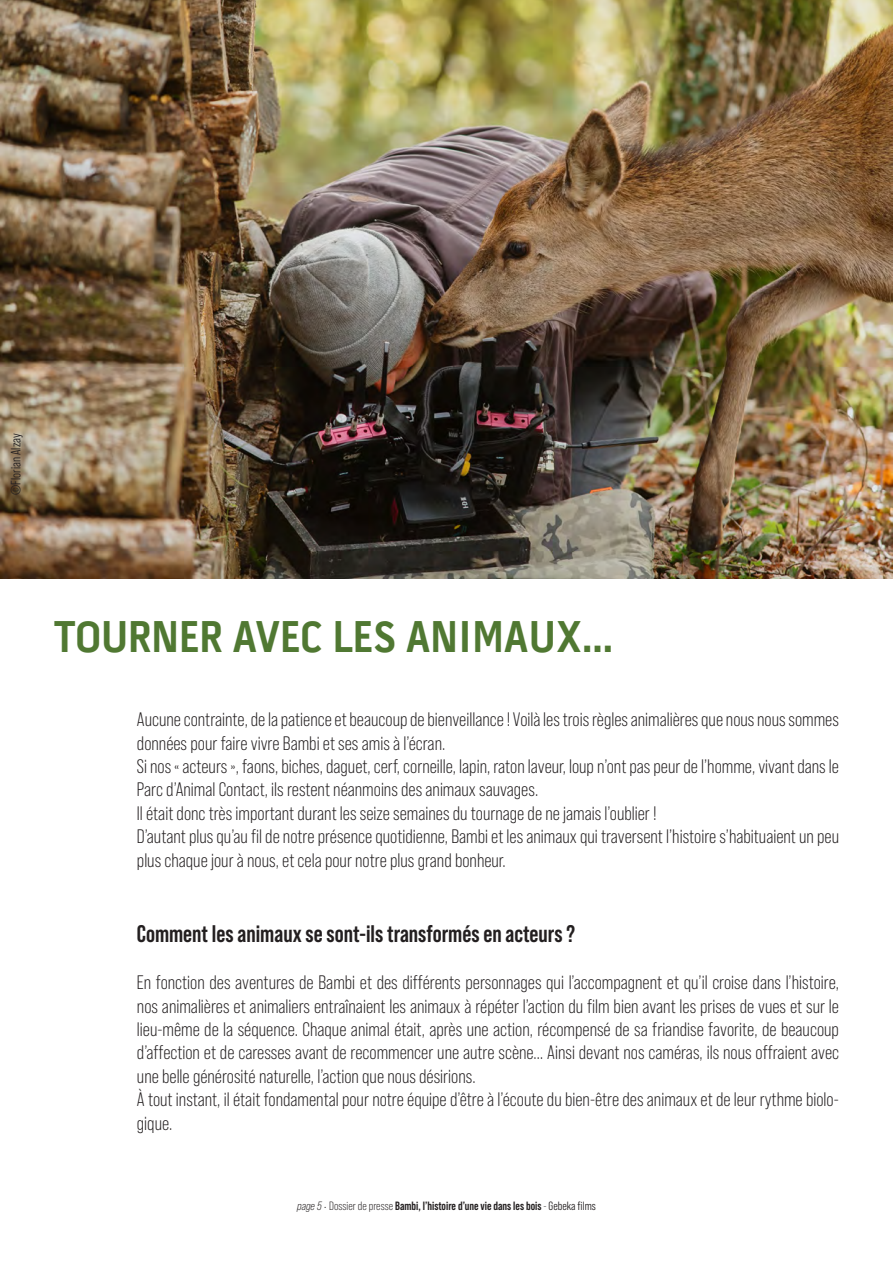
<style>
.page{position:relative;width:893px;height:1263px;background:#fff}
.page>*{position:absolute;margin:0;border:0;box-sizing:border-box;transform-origin:0 0}
.t1{font:700 45px "Pill Gothic 300 mg";color:#507832}
.t2{font:700 24px "Bebas Neue Pro";color:#231f20}
.t3{font:19.5px/23.4px "Bebas Neue Pro";color:#231f20}
.t4{font:13.5px "Bebas Neue Pro Middle";color:#231f20}
.t5{font:700 12px "Bebas Neue Pro";color:#231f20}
.s1{font-weight:400;font-style:italic}
.s2{font-weight:400}
.s3{font-family:"Bebas Neue Pro Middle";font-weight:400}
</style>
<div class="page">
<img style="left:0;top:0;width:893px;height:578px">
<p class="t4" style="left:8px;top:495px;width:63px;rotate:-90deg">©Florian Alzay</p>
<h1 class="t1" style="left:54px;top:609px;width:561px">TOURNER AVEC LES ANIMAUX...</h1>
<p class="t3" style="left:137px;top:708px;width:704px">Aucune contrainte, de la patience et beaucoup de bienveillance ! Voilà les trois règles animalières que nous nous sommes données pour faire vivre Bambi et ses amis à l’écran.<br>Si nos « acteurs », faons, biches, daguet, cerf, corneille, lapin, raton laveur, loup n’ont pas peur de l’homme, vivant dans le Parc d’Animal Contact, ils restent néanmoins des animaux sauvages.<br>Il était donc très important durant les seize semaines du tournage de ne jamais l’oublier !<br>D’autant plus qu’au fil de notre présence quotidienne, Bambi et les animaux qui traversent l’histoire s’habituaient un peu plus chaque jour à nous, et cela pour notre plus grand bonheur.</p>
<p class="t2" style="left:137px;top:920px;width:440px">Comment les animaux se sont-ils transformés en acteurs ?</p>
<p class="t3" style="left:137px;top:971px;width:704px">En fonction des aventures de Bambi et des différents personnages qui l’accompagnent et qu’il croise dans l’histoire, nos animalières et animaliers entraînaient les animaux à répéter l’action du film bien avant les prises de vues et sur le lieu-même de la séquence. Chaque animal était, après une action, récompensé de sa friandise favorite, de beaucoup d’affection et de caresses avant de recommencer une autre scène… Ainsi devant nos caméras, ils nous offraient avec une belle générosité naturelle, l’action que nous désirions.<br>À tout instant, il était fondamental pour notre équipe d’être à l’écoute du bien-être des animaux et de leur rythme biolo&shy;gique.</p>
<p class="t5" style="left:297px;top:1199px;width:300px"><span class="s1">page 5</span> <span class="s2">• Dossier de presse</span> Bambi, l’histoire d’une vie dans les bois <span class="s2">-</span> <span class="s3">Gebeka films</span></p>
</div>
